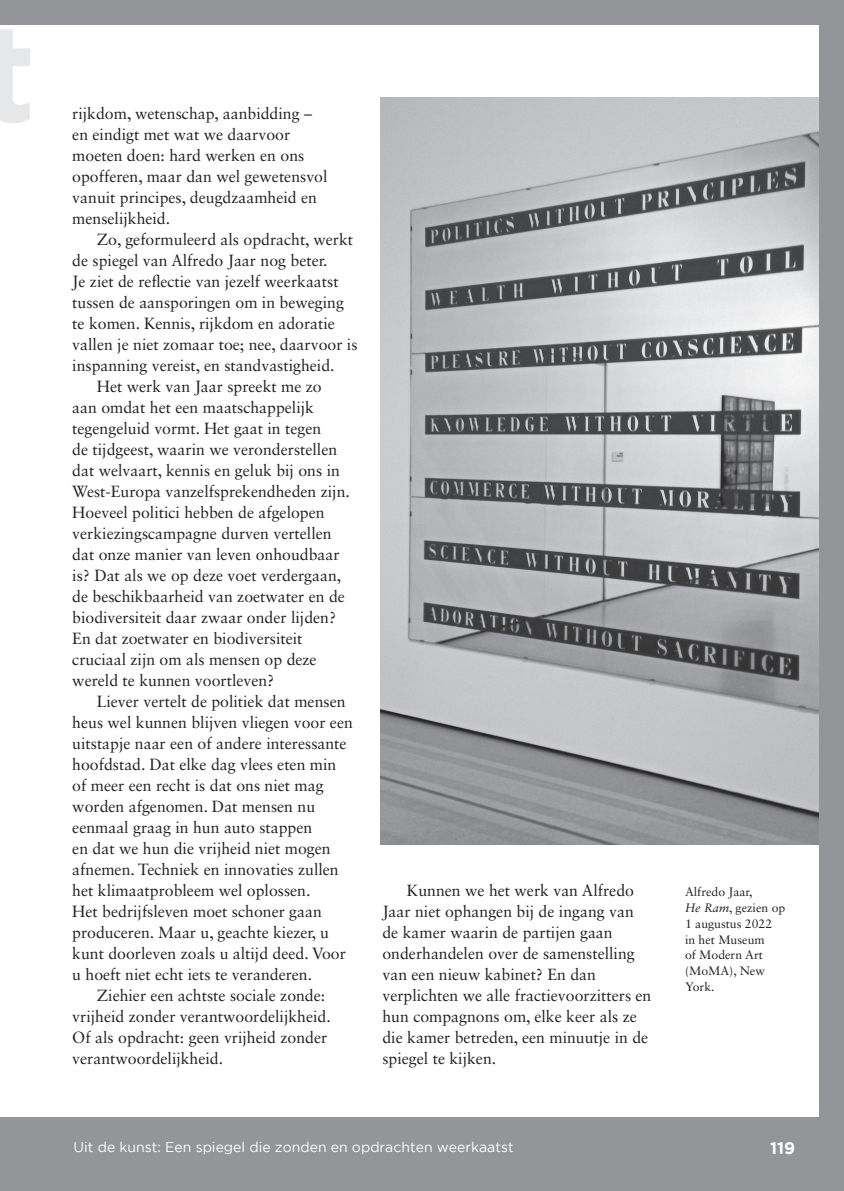
<style>
.page{position:relative;width:844px;height:1191px;background:#fff}
.page>*{position:absolute;margin:0;border:0;box-sizing:border-box;transform-origin:0 0}
.t1{font:700 137.38px "Gotham";color:#e6e7e9}
.t2{font:700 16.62px "Gotham";color:#fff}
.t3{font:16.1px/21px "Sabon LT Std";color:#231f20}
.t4{font:14px "Gotham";color:#fff}
.t5{font:12.25px/15.8px "Sabon LT Std";color:#231f20}
.s1{font-style:italic}
</style>
<div class="page">
<img style="left:380px;top:97px;width:439px;height:748px">
<div style="left:0;top:1117px;width:843px;height:74px;background:#939598"></div>
<div style="left:0;top:0;width:843px;height:24px;background:#939598"></div>
<div style="left:819px;top:0;width:24px;height:1191px;background:#939598"></div>
<h1 class="t1" style="left:-21px;top:-6px;width:59px">t</h1>
<p class="t3" style="left:72px;top:103px;width:257px">rijkdom, wetenschap, aanbidding – en eindigt met wat we daarvoor moeten doen: hard werken en ons opofferen, maar dan wel gewetensvol vanuit principes, deugdzaamheid en menselijkheid.</p>
<p class="t3" style="left:97px;top:229px;width:258px">Zo, geformuleerd als opdracht, werkt</p>
<p class="t3" style="left:72px;top:250px;width:257px">de spiegel van Alfredo Jaar nog beter.</p>
<p class="t3" style="left:72px;top:271px;width:268px">Je ziet de reflectie van jezelf weerkaatst</p>
<p class="t3" style="left:72px;top:292px;width:273px">tussen de aansporingen om in beweging</p>
<p class="t3" style="left:72px;top:313px;width:264px">te komen. Kennis, rijkdom en adoratie</p>
<p class="t3" style="left:72px;top:334px;width:286px">vallen je niet zomaar toe; nee, daarvoor is</p>
<p class="t3" style="left:72px;top:355px;width:264px">inspanning vereist, en standvastigheid.</p>
<p class="t3" style="left:97px;top:376px;width:226px">Het werk van Jaar spreekt me zo</p>
<p class="t3" style="left:72px;top:397px;width:243px">aan omdat het een maatschappelijk</p>
<p class="t3" style="left:72px;top:418px;width:250px">tegengeluid vormt. Het gaat in tegen</p>
<p class="t3" style="left:72px;top:439px;width:266px">de tijdgeest, waarin we veronderstellen</p>
<p class="t3" style="left:72px;top:460px;width:269px">dat welvaart, kennis en geluk bij ons in</p>
<p class="t3" style="left:72px;top:481px;width:279px">West-Europa vanzelfsprekendheden zijn.</p>
<p class="t3" style="left:72px;top:502px;width:254px">Hoeveel politici hebben de afgelopen</p>
<p class="t3" style="left:72px;top:523px;width:261px">verkiezingscampagne durven vertellen</p>
<p class="t3" style="left:72px;top:544px;width:269px">dat onze manier van leven onhoudbaar</p>
<p class="t3" style="left:72px;top:565px;width:270px">is? Dat als we op deze voet verdergaan,</p>
<p class="t3" style="left:72px;top:586px;width:274px">de beschikbaarheid van zoetwater en de</p>
<p class="t3" style="left:72px;top:607px;width:265px">biodiversiteit daar zwaar onder lijden?</p>
<p class="t3" style="left:72px;top:628px;width:232px">En dat zoetwater en biodiversiteit</p>
<p class="t3" style="left:72px;top:649px;width:246px">cruciaal zijn om als mensen op deze</p>
<p class="t3" style="left:72px;top:670px;width:203px">wereld te kunnen voortleven?</p>
<p class="t3" style="left:97px;top:691px;width:250px">Liever vertelt de politiek dat mensen</p>
<p class="t3" style="left:72px;top:712px;width:282px">heus wel kunnen blijven vliegen voor een</p>
<p class="t3" style="left:72px;top:733px;width:276px">uitstapje naar een of andere interessante</p>
<p class="t3" style="left:72px;top:754px;width:265px">hoofdstad. Dat elke dag vlees eten min</p>
<p class="t3" style="left:72px;top:775px;width:253px">of meer een recht is dat ons niet mag</p>
<p class="t3" style="left:72px;top:796px;width:244px">worden afgenomen. Dat mensen nu</p>
<p class="t3" style="left:72px;top:817px;width:241px">eenmaal graag in hun auto stappen</p>
<p class="t3" style="left:72px;top:838px;width:260px">en dat we hun die vrijheid niet mogen</p>
<p class="t3" style="left:72px;top:859px;width:268px">afnemen. Techniek en innovaties zullen</p>
<p class="t3" style="left:72px;top:880px;width:239px">het klimaatprobleem wel oplossen.</p>
<p class="t3" style="left:72px;top:901px;width:251px">Het bedrijfsleven moet schoner gaan</p>
<p class="t3" style="left:72px;top:922px;width:258px">produceren. Maar u, geachte kiezer, u</p>
<p class="t3" style="left:72px;top:943px;width:275px">kunt doorleven zoals u altijd deed. Voor</p>
<p class="t3" style="left:72px;top:964px;width:241px">u hoeft niet echt iets te veranderen.</p>
<p class="t3" style="left:97px;top:985px;width:230px">Ziehier een achtste sociale zonde:</p>
<p class="t3" style="left:72px;top:1006px;width:260px">vrijheid zonder verantwoordelijkheid.</p>
<p class="t3" style="left:72px;top:1027px;width:256px">Of als opdracht: geen vrijheid zonder</p>
<p class="t3" style="left:72px;top:1048px;width:152px">verantwoordelijkheid.</p>
<p class="t3" style="left:382px;top:880px;width:270px;text-indent:24px">Kunnen we het werk van Alfredo Jaar niet ophangen bij de ingang van de kamer waarin de partijen gaan onderhandelen over de samenstelling van een nieuw kabinet? En dan verplichten we alle fractievoorzitters en hun compagnons om, elke keer als ze die kamer betreden, een minuutje in de spiegel te kijken.</p>
<p class="t5" style="left:684px;top:884px;width:102px">Alfredo Jaar,<br><span class="s1">He Ram</span>, gezien op<br>1 augustus 2022 in het Museum<br>of Modern Art (MoMA), New<br>York.</p>
<p class="t4" style="left:73px;top:1138px;width:441px">Uit de kunst: Een spiegel die zonden en opdrachten weerkaatst</p>
<p class="t2" style="left:769px;top:1138px;width:27px">119</p>
</div>
